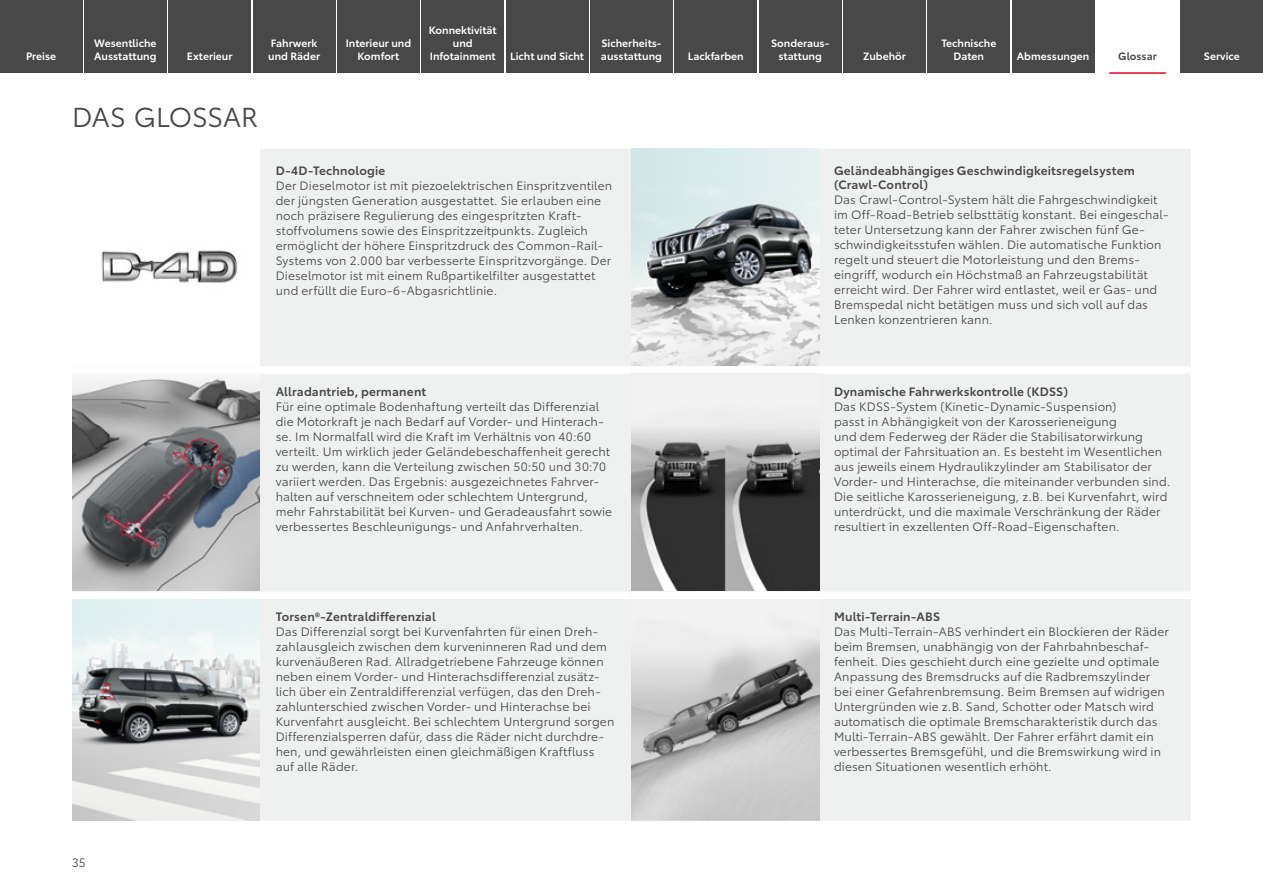
<style>
.page{position:relative;width:1263px;height:893px;background:#fff}
.page>*{position:absolute;margin:0;border:0;box-sizing:border-box;transform-origin:0 0}
._1_Headline{font:27px "Toyota Type";letter-spacing:-.01em;color:#474847}
._1_Glossar_Copy{font:12px/15px "Toyota Type";letter-spacing:.01em;color:#474847}
._1_Glossar_Head{font:600 12px/14.2px "Toyota Type";letter-spacing:.015em;color:#474847}
._1_Verlinkung{font:600 10.5px/12.6px "Toyota Type";color:#fff;text-align:center}
._1_Verlinkung_aktuell{font:600 10.5px "Toyota Type";color:#474847}
</style>
<div class="page">
<div style="left:258px;top:149px;width:933px;height:672px;background:#eff0f0"></div>
<div style="left:72px;top:592px;width:187px;height:7px;background:#fff"></div>
<div style="left:259px;top:592px;width:372px;height:7px;background:#fff"></div>
<div style="left:631px;top:592px;width:186px;height:7px;background:#fff"></div>
<div style="left:817px;top:592px;width:374px;height:7px;background:#fff"></div>
<div style="left:72px;top:366px;width:187px;height:8px;background:#fff"></div>
<div style="left:259px;top:366px;width:372px;height:8px;background:#fff"></div>
<div style="left:631px;top:366px;width:186px;height:8px;background:#fff"></div>
<div style="left:817px;top:366px;width:374px;height:8px;background:#fff"></div>
<img style="left:101px;top:149px;width:159px;height:217px">
<img style="left:631px;top:149px;width:188px;height:217px">
<img style="left:72px;top:374px;width:188px;height:217px">
<img style="left:631px;top:374px;width:188px;height:217px">
<img style="left:72px;top:599px;width:188px;height:222px">
<img style="left:631px;top:599px;width:188px;height:222px">
<div style="left:0;top:0;width:82px;height:72px;background:#474847"></div>
<div style="left:84px;top:0;width:83px;height:72px;background:#474847"></div>
<div style="left:169px;top:0;width:82px;height:72px;background:#474847"></div>
<div style="left:337px;top:0;width:83px;height:72px;background:#474847"></div>
<div style="left:253px;top:0;width:82px;height:72px;background:#474847"></div>
<div style="left:422px;top:0;width:82px;height:72px;background:#474847"></div>
<div style="left:506px;top:0;width:82px;height:72px;background:#474847"></div>
<div style="left:590px;top:0;width:83px;height:72px;background:#474847"></div>
<div style="left:675px;top:0;width:82px;height:72px;background:#474847"></div>
<div style="left:759px;top:0;width:82px;height:72px;background:#474847"></div>
<div style="left:843px;top:0;width:83px;height:72px;background:#474847"></div>
<div style="left:928px;top:0;width:82px;height:72px;background:#474847"></div>
<div style="left:1012px;top:0;width:82px;height:72px;background:#474847"></div>
<hr style="left:1109px;top:72px;width:57px;height:2px;background:#e7001d">
<div style="left:1181px;top:0;width:82px;height:72px;background:#474847"></div>
<p class="_1_Verlinkung" style="left:26px;top:49px;width:32px">Preise</p>
<p class="_1_Verlinkung" style="left:94px;top:36px;width:64px;text-align:left">Wesentliche<br>Ausstattung</p>
<p class="_1_Verlinkung" style="left:187px;top:49px;width:47px">Exterieur</p>
<p class="_1_Verlinkung" style="left:268px;top:36px;width:53px;text-align:left">Fahrwerk und Räder</p>
<p class="_1_Verlinkung" style="left:346px;top:36px;width:67px">Interieur und<br>Komfort</p>
<p class="_1_Verlinkung" style="left:429px;top:23px;width:69px">Konnektivität und<br>Infotainment</p>
<p class="_1_Verlinkung" style="left:510px;top:49px;width:75px">Licht und Sicht</p>
<p class="_1_Verlinkung" style="left:601px;top:36px;width:63px;text-align:left">Sicherheits&shy;ausstattung</p>
<p class="_1_Headline" style="left:72px;top:97px;width:187px">DAS GLOSSAR</p>
<p class="_1_Glossar_Head" style="left:276px;top:162px;width:111px">D-4D-Technologie</p>
<p class="_1_Glossar_Copy" style="left:276px;top:177px;width:338px">Der Dieselmotor ist mit piezoelektrischen Einspritzventilen der jüngsten Generation ausgestattet. Sie erlauben eine noch präzisere Regulierung des eingespritzten Kraft&shy;stoffvolumens sowie des Einspritzzeitpunkts. Zugleich ermöglicht der höhere Einspritzdruck des Common-Rail-Systems von 2.000 bar verbesserte Einspritzvorgänge. Der Dieselmotor ist mit einem Rußpartikelfilter ausgestattet und erfüllt die Euro-6-Abgasrichtlinie.</p>
<p class="_1_Verlinkung" style="left:688px;top:49px;width:57px">Lackfarben</p>
<p class="_1_Glossar_Head" style="left:276px;top:383px;width:152px">Allradantrieb, permanent</p>
<p class="_1_Glossar_Copy" style="left:276px;top:398px;width:338px">Für eine optimale Bodenhaftung verteilt das Differenzial die Motorkraft je nach Bedarf auf Vorder- und Hinterach&shy;se. Im Normalfall wird die Kraft im Verhältnis von 40:60 verteilt. Um wirklich jeder Geländebeschaffenheit gerecht zu werden, kann die Verteilung zwischen 50:50 und 30:70 variiert werden. Das Ergebnis: ausgezeichnetes Fahrver&shy;halten auf verschneitem oder schlechtem Untergrund, mehr Fahrstabilität bei Kurven- und Geradeausfahrt sowie verbessertes Beschleunigungs- und Anfahrverhalten.</p>
<p class="_1_Verlinkung" style="left:771px;top:36px;width:60px">Sonderaus&shy;stattung</p>
<p class="_1_Verlinkung" style="left:863px;top:49px;width:44px">Zubehör</p>
<p class="_1_Verlinkung" style="left:941px;top:36px;width:56px">Technische<br>Daten</p>
<p class="_1_Verlinkung" style="left:1017px;top:49px;width:74px">Abmessungen</p>
<p class="_1_Verlinkung_aktuell" style="left:1118px;top:48px;width:40px">Glossar</p>
<p class="_1_Verlinkung" style="left:1204px;top:49px;width:37px">Service</p>
<p class="_1_Glossar_Head" style="left:834px;top:162px;width:302px">Geländeabhängiges Geschwindigkeitsregelsystem (Crawl-Control)</p>
<p class="_1_Glossar_Copy" style="left:834px;top:191px;width:336px">Das Crawl-Control-System hält die Fahrgeschwindigkeit im Off-Road-Betrieb selbsttätig konstant. Bei eingeschal&shy;teter Untersetzung kann der Fahrer zwischen fünf Ge&shy;schwindigkeitsstufen wählen. Die automatische Funktion regelt und steuert die Motorleistung und den Brems&shy;eingriff, wodurch ein Höchstmaß an Fahrzeugstabilität erreicht wird. Der Fahrer wird entlastet, weil er Gas- und Bremspedal nicht betätigen muss und sich voll auf das Lenken konzentrieren kann.</p>
<p class="_1_Glossar_Head" style="left:834px;top:383px;width:235px">Dynamische Fahrwerkskontrolle (KDSS)</p>
<p class="_1_Glossar_Copy" style="left:834px;top:398px;width:284px">Das KDSS-System (Kinetic-Dynamic-Suspension)</p>
<p class="_1_Glossar_Copy" style="left:834px;top:413px;width:284px">passt in Abhängigkeit von der Karosserieneigung</p>
<p class="_1_Glossar_Copy" style="left:834px;top:428px;width:338px">und dem Federweg der Räder die Stabilisatorwirkung optimal der Fahrsituation an. Es besteht im Wesentlichen aus jeweils einem Hydraulikzylinder am Stabilisator der Vorder- und Hinterachse, die miteinander verbunden sind.<br>Die seitliche Karosserieneigung, z.B. bei Kurvenfahrt, wird unterdrückt, und die maximale Verschränkung der Räder resultiert in exzellenten Off-Road-Eigenschaften.</p>
<p class="_1_Glossar_Head" style="left:276px;top:609px;width:162px">Torsen®-Zentraldifferenzial</p>
<p class="_1_Glossar_Copy" style="left:276px;top:624px;width:340px">Das Differenzial sorgt bei Kurvenfahrten für einen Dreh&shy;zahlausgleich zwischen dem kurveninneren Rad und dem kurvenäußeren Rad. Allradgetriebene Fahrzeuge können neben einem Vorder- und Hinterachsdifferenzial zusätz&shy;lich über ein Zentraldifferenzial verfügen, das den Dreh&shy;zahlunterschied zwischen Vorder- und Hinterachse bei Kurvenfahrt ausgleicht. Bei schlechtem Untergrund sorgen Differenzialsperren dafür, dass die Räder nicht durchdre&shy;hen, und gewährleisten einen gleichmäßigen Kraftfluss auf alle Räder.</p>
<p class="_1_Glossar_Head" style="left:834px;top:609px;width:108px">Multi-Terrain-ABS</p>
<p class="_1_Glossar_Copy" style="left:834px;top:624px;width:336px">Das Multi-Terrain-ABS verhindert ein Blockieren der Räder beim Bremsen, unabhängig von der Fahrbahnbeschaf&shy;fenheit. Dies geschieht durch eine gezielte und optimale Anpassung des Bremsdrucks auf die Radbremszylinder bei einer Gefahrenbremsung. Beim Bremsen auf widrigen Untergründen wie z.B. Sand, Schotter oder Matsch wird automatisch die optimale Bremscharakteristik durch das Multi-Terrain-ABS gewählt. Der Fahrer erfährt damit ein verbessertes Bremsgefühl, und die Bremswirkung wird in diesen Situationen wesentlich erhöht.</p>
<p class="_1_Glossar_Copy" style="left:72px;top:855px;width:15px">35</p>
</div>
